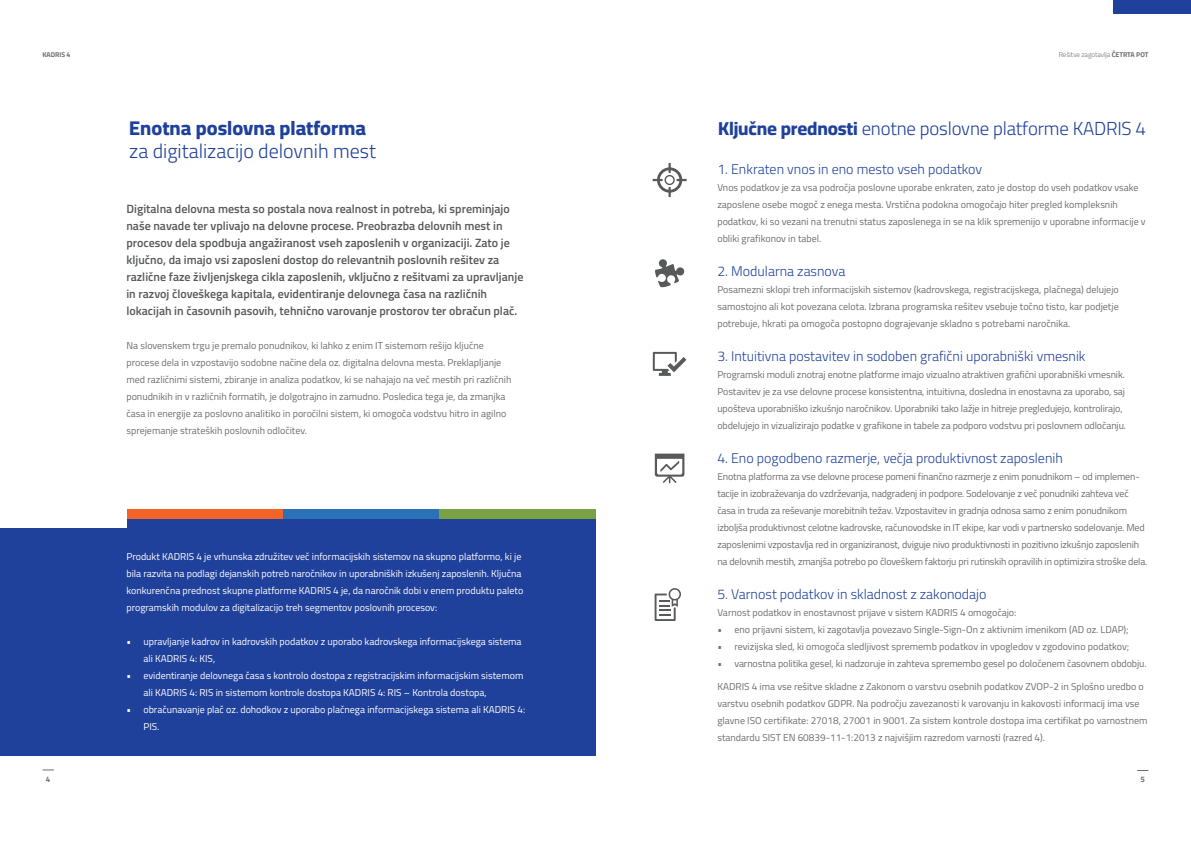
<style>
.page{position:relative;width:1191px;height:842px;background:#fff}
.page>*{position:absolute;margin:0;border:0;box-sizing:border-box;transform-origin:0 0}
.t1{font:300 20px "Cairo";color:#20419b}
.t2{font:800 20px "Cairo";color:#20419b}
.t3{font:300 18.8px "Cairo";letter-spacing:-.01em;color:#20419b}
.t4{font:300 14px "Cairo";color:#20419b}
.t5{font:600 12px/17px "Cairo";color:#58595b}
.t6{font:10px/17px "Cairo";letter-spacing:-.005em;color:#6d6e71}
.t7{font:10px/17px "Cairo";color:#fff}
.t8{font:700 8px "Cairo";color:#6d6e71}
.t9{font:300 7px "Cairo";letter-spacing:-.01em;color:#6d6e71}
.t10{font:700 7px "Cairo";letter-spacing:-.01em;color:#6d6e71}
.s1{font-weight:700}
.s2{font-weight:800}
</style>
<div class="page">
<svg style="left:655px;top:259px;width:29px;height:29px"></svg>
<svg style="left:655px;top:454px;width:29px;height:29px"></svg>
<svg style="left:654px;top:588px;width:27px;height:33px"></svg>
<svg style="left:653px;top:352px;width:33px;height:24px"></svg>
<svg style="left:652px;top:163px;width:34px;height:34px"></svg>
<div style="left:0;top:514px;width:595px;height:242px;background:#20419b"></div>
<div style="left:439px;top:509px;width:156px;height:10px;background:#79a342"></div>
<div style="left:283px;top:509px;width:156px;height:10px;background:#2b71b8"></div>
<div style="left:126px;top:509px;width:157px;height:10px;background:#f26527"></div>
<div style="left:0;top:501px;width:126px;height:27px;background:#fff"></div>
<div style="left:1113px;top:0;width:78px;height:13px;background:#20419b"></div>
<p class="t10" style="left:43px;top:49px;width:29px">KADRIS 4</p>
<p class="t9" style="left:1058px;top:49px;width:91px">Rešitve zagotavlja <span class="s1">ČETRTA POT</span></p>
<h1 class="t2" style="left:129px;top:114px;width:238px">Enotna poslovna platforma</h1>
<h2 class="t3" style="left:718px;top:115px;width:429px"><span class="s2">Ključne prednosti</span> enotne poslovne platforme KADRIS 4</h2>
<h1 class="t1" style="left:129px;top:137px;width:248px">za digitalizacijo delovnih mest</h1>
<h3 class="t4" style="left:717px;top:159px;width:266px">1. Enkraten vnos in eno mesto vseh podatkov</h3>
<p class="t6" style="left:717px;top:179px;width:430px">Vnos podatkov je za vsa področja poslovne uporabe enkraten, zato je dostop do vseh podatkov vsake zaposlene osebe mogoč z enega mesta. Vrstična podokna omogočajo hiter pregled kompleksnih podatkov, ki so vezani na trenutni status zaposlenega in se na klik spremenijo v uporabne informacije v obliki grafikonov in tabel.</p>
<h3 class="t4" style="left:717px;top:261px;width:129px">2. Modularna zasnova</h3>
<p class="t6" style="left:717px;top:281px;width:403px;text-align:justify">Posamezni sklopi treh informacijskih sistemov (kadrovskega, registracijskega, plačnega) delujejo samostojno ali kot povezana celota. Izbrana programska rešitev vsebuje točno tisto, kar podjetje potrebuje, hkrati pa omogoča postopno dograjevanje skladno s potrebami naročnika.</p>
<h3 class="t4" style="left:717px;top:346px;width:370px">3. Intuitivna postavitev in sodoben grafični uporabniški vmesnik</h3>
<p class="t6" style="left:717px;top:366px;width:410px">Programski moduli znotraj enotne platforme imajo vizualno atraktiven grafični uporabniški vmesnik.<br>Postavitev je za vse delovne procese konsistentna, intuitivna, dosledna in enostavna za uporabo, saj upošteva uporabniško izkušnjo naročnikov. Uporabniki tako lažje in hitreje pregledujejo, kontrolirajo, obdelujejo in vizualizirajo podatke v grafikone in tabele za podporo vodstvu pri poslovnem odločanju.</p>
<h3 class="t4" style="left:717px;top:448px;width:347px">4. Eno pogodbeno razmerje, večja produktivnost zaposlenih</h3>
<p class="t6" style="left:717px;top:468px;width:431px">Enotna platforma za vse delovne procese pomeni finančno razmerje z enim ponudnikom – od implemen&shy;tacije in izobraževanja do vzdrževanja, nadgradenj in podpore. Sodelovanje z več ponudniki zahteva več časa in truda za reševanje morebitnih težav. Vzpostavitev in gradnja odnosa samo z enim ponudnikom izboljša produktivnost celotne kadrovske, računovodske in IT ekipe, kar vodi v partnersko sodelovanje. Med zaposlenimi vzpostavlja red in organiziranost, dviguje nivo produktivnosti in pozitivno izkušnjo zaposlenih na delovnih mestih, zmanjša potrebo po človeškem faktorju pri rutinskih opravilih in optimizira stroške dela.</p>
<h3 class="t4" style="left:717px;top:584px;width:270px">5. Varnost podatkov in skladnost z zakonodajo</h3>
<p class="t6" style="left:717px;top:604px;width:300px">Varnost podatkov in enostavnost prijave v sistem KADRIS 4 omogočajo:</p>
<p class="t6" style="left:717px;top:621px;width:413px">• eno prijavni sistem, ki zagotavlja povezavo Single-Sign-On z aktivnim imenikom (AD oz. LDAP);</p>
<p class="t6" style="left:717px;top:638px;width:413px">• revizijska sled, ki omogoča sledljivost sprememb podatkov in vpogledov v zgodovino podatkov;</p>
<p class="t6" style="left:717px;top:655px;width:430px">• varnostna politika gesel, ki nadzoruje in zahteva spremembo gesel po določenem časovnem obdobju.</p>
<p class="t6" style="left:717px;top:678px;width:431px">KADRIS 4 ima vse rešitve skladne z Zakonom o varstvu osebnih podatkov ZVOP-2 in Splošno uredbo o varstvu osebnih podatkov GDPR. Na področju zavezanosti k varovanju in kakovosti informacij ima vse glavne ISO certifikate: 27018, 27001 in 9001. Za sistem kontrole dostopa ima certifikat po varnostnem standardu SIST EN 60839-11-1:2013 z najvišjim razredom varnosti (razred 4).</p>
<p class="t5" style="left:126px;top:200px;width:398px">Digitalna delovna mesta so postala nova realnost in potreba, ki spreminjajo naše navade ter vplivajo na delovne procese. Preobrazba delovnih mest in procesov dela spodbuja angažiranost vseh zaposlenih v organizaciji. Zato je ključno, da imajo vsi zaposleni dostop do relevantnih poslovnih rešitev za različne faze življenjskega cikla zaposlenih, vključno z rešitvami za upravljanje in razvoj človeškega kapitala, evidentiranje delovnega časa na različnih lokacijah in časovnih pasovih, tehnično varovanje prostorov ter obračun plač.</p>
<p class="t6" style="left:126px;top:337px;width:386px">Na slovenskem trgu je premalo ponudnikov, ki lahko z enim IT sistemom rešijo ključne procese dela in vzpostavijo sodobne načine dela oz. digitalna delovna mesta. Preklapljanje med različnimi sistemi, zbiranje in analiza podatkov, ki se nahajajo na več mestih pri različnih ponudnikih in v različnih formatih, je dolgotrajno in zamudno. Posledica tega je, da zmanjka časa in energije za poslovno analitiko in poročilni sistem, ki omogoča vodstvu hitro in agilno sprejemanje strateških poslovnih odločitev.</p>
<p class="t7" style="left:126px;top:548px;width:398px">Produkt KADRIS 4 je vrhunska združitev več informacijskih sistemov na skupno platformo, ki je bila razvita na podlagi dejanskih potreb naročnikov in uporabniških izkušenj zaposlenih. Ključna konkurenčna prednost skupne platforme KADRIS 4 je, da naročnik dobi v enem produktu paleto programskih modulov za digitalizacijo treh segmentov poslovnih procesov:</p>
<p class="t7" style="left:143px;top:633px;width:379px;text-indent:-17px">• upravljanje kadrov in kadrovskih podatkov z uporabo kadrovskega informacijskega sistema ali KADRIS 4: KIS,</p>
<p class="t7" style="left:143px;top:667px;width:381px;text-indent:-17px">• evidentiranje delovnega časa s kontrolo dostopa z registracijskim informacijskim sistemom ali KADRIS 4: RIS in sistemom kontrole dostopa KADRIS 4: RIS – Kontrola dostopa,</p>
<p class="t7" style="left:143px;top:701px;width:383px;text-indent:-17px">• obračunavanje plač oz. dohodkov z uporabo plačnega informacijskega sistema ali KADRIS 4:<br>PIS.</p>
<p class="t8" style="left:46px;top:772px;width:6px">4</p>
<p class="t8" style="left:1140px;top:772px;width:6px">5</p>
</div>
